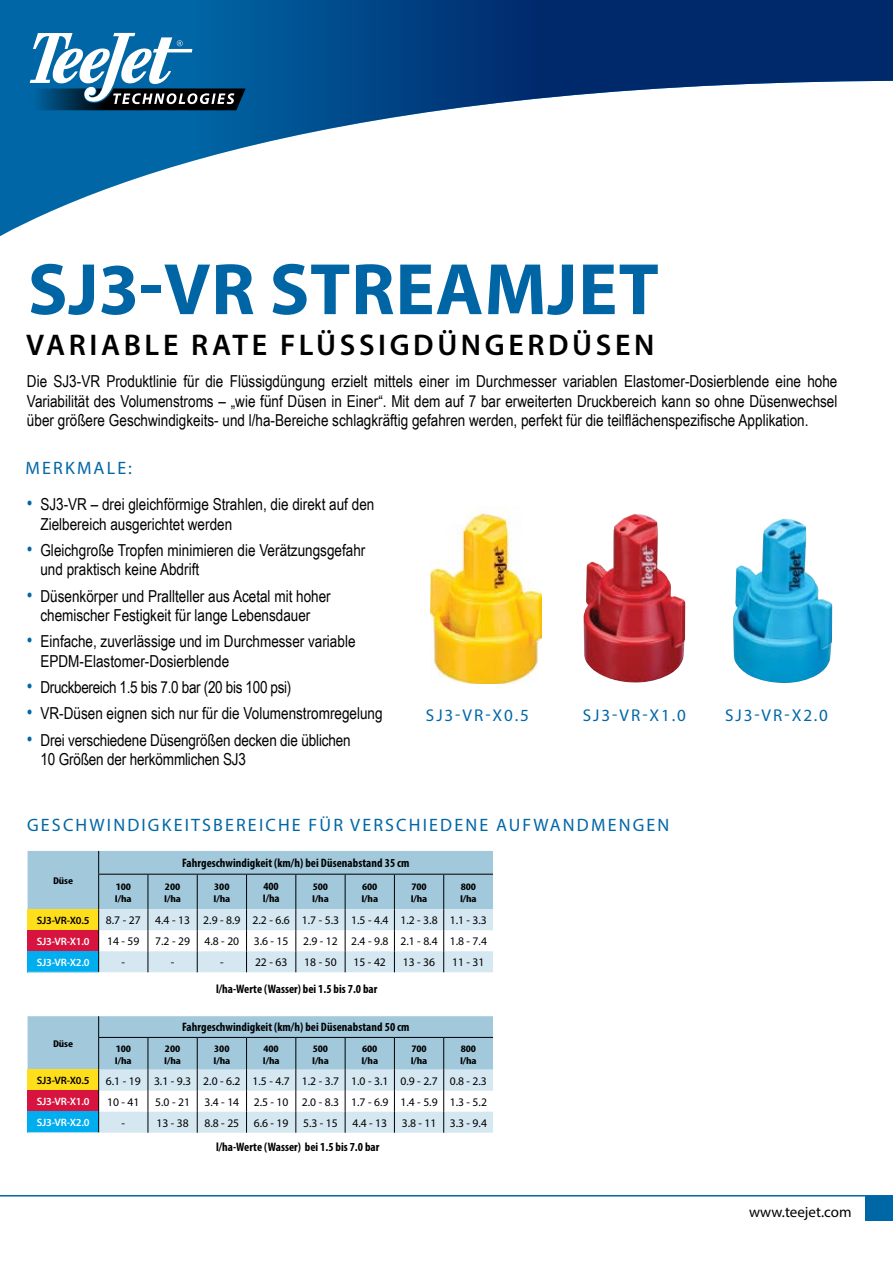
<style>
.page{position:relative;width:893px;height:1263px;background:#fff}
.page>*{position:absolute;margin:0;border:0;box-sizing:border-box;transform-origin:0 0}
.t1{font:700 73.5px "Myriad Pro";letter-spacing:.01em;color:#0065a4}
.t2{font:600 30px "Myriad Pro";letter-spacing:.12em;color:#000}
.t3{font:18px "Myriad Pro";letter-spacing:.12em;color:#0067a6}
.t4{font:17.1px "Myriad Pro";letter-spacing:.115em;color:#0067a6}
.t5{font:16.5px/19.5px "Arial Narrow";color:#000}
.t6{font:16.5px "Arial Narrow";letter-spacing:-.02em;color:#000}
.t7{font:15px "Myriad Pro";color:#000}
.t8{font:700 condensed 12.3px "Myriad Pro";letter-spacing:.005em;color:#000101}
.t9{font:700 condensed 12.3px "Myriad Pro";color:#000}
.t10{font:11.7px "Myriad Pro";color:#000}
.t11{font:700 condensed 10.95px/12px "Myriad Pro";color:#000101;scale:1.1 1}
.t12{font:600 10.65px "Myriad Pro";letter-spacing:-.02em;color:#fff}
.t13{font:600 10.65px "Myriad Pro";letter-spacing:-.02em;color:#000}
.t14{font:700 condensed 9.9px/12px "Myriad Pro";letter-spacing:-.01em;color:#000101;scale:1.22 1}
.s1{font-size:19.5px;color:#0067a6}
</style>
<div class="page">
<svg style="left:0;top:0;width:893px;height:236px"></svg>
<svg style="left:29px;top:33px;width:217px;height:77px"></svg>
<div style="left:865px;top:1196px;width:28px;height:24px;background:#0067a6"></div>
<hr style="left:0;top:1195px;width:893px;height:1px;background:#0067a6">
<img style="left:583px;top:514px;width:102px;height:169px">
<img style="left:733px;top:519px;width:99px;height:164px">
<img style="left:430px;top:509px;width:111px;height:174px">
<hr style="left:28px;top:972px;width:71px;height:1px;background:#d5e7f0">
<svg style="left:28px;top:851px;width:465px;height:121px;background:#b9cfd9"></svg>
<svg style="left:28px;top:1016px;width:465px;height:117px;background:#bbd0d9"></svg>
<h1 class="t1" style="left:28px;top:241px;width:632px">SJ3-VR STREAMJET</h1>
<h2 class="t2" style="left:26px;top:326px;width:630px">VARIABLE RATE FLÜSSIGDÜNGERDÜSEN</h2>
<p class="t5" style="left:27px;top:371px;width:812px;text-align:justify">Die SJ3-VR Produktlinie für die Flüssigdüngung erzielt mittels einer im Durchmesser variablen Elastomer-Dosierblende eine hohe Variabilität des Volumenstroms – „wie fünf Düsen in Einer“. Mit dem auf 7 bar erweiterten Druckbereich kann so ohne Düsenwechsel über größere Geschwindigkeits- und l/ha-Bereiche schlagkräftig gefahren werden, perfekt für die teilflächenspezifische Applikation.</p>
<p class="t3" style="left:26px;top:457px;width:108px">MERKMALE:</p>
<p class="t5" style="left:40px;top:494px;width:335px;text-indent:-13px"><span class="s1">•</span> SJ3-VR – drei gleichförmige Strahlen, die direkt auf den<br>Zielbereich ausgerichtet werden</p>
<p class="t5" style="left:40px;top:540px;width:326px;text-indent:-14px"><span class="s1">•</span> Gleichgroße Tropfen minimieren die Verätzungsgefahr und praktisch keine Abdrift</p>
<p class="t5" style="left:27px;top:585px;width:305px;text-align:center"><span class="s1">•</span> Düsenkörper und Prallteller aus Acetal mit hoher chemischer Festigkeit für lange Lebensdauer</p>
<p class="t5" style="left:40px;top:631px;width:317px;text-indent:-14px"><span class="s1">•</span> Einfache, zuverlässige und im Durchmesser variable<br>EPDM-Elastomer-Dosierblende</p>
<p class="t6" style="left:27px;top:675px;width:266px"><span class="s1">•</span> Druckbereich 1.5 bis 7.0 bar (20 bis 100 psi)</p>
<p class="t5" style="left:27px;top:703px;width:357px"><span class="s1">•</span> VR-Düsen eignen sich nur für die Volumenstromregelung</p>
<p class="t5" style="left:40px;top:729px;width:312px;text-indent:-13px"><span class="s1">•</span> Drei verschiedene Düsengrößen decken die üblichen<br>10 Größen der herkömmlichen SJ3</p>
<p class="t4" style="left:426px;top:704px;width:104px">SJ3-VR-X0.5</p>
<p class="t4" style="left:583px;top:704px;width:104px">SJ3-VR-X1.0</p>
<p class="t4" style="left:725px;top:704px;width:104px">SJ3-VR-X2.0</p>
<p class="t3" style="left:27px;top:813px;width:644px">GESCHWINDIGKEITSBEREICHE FÜR VERSCHIEDENE AUFWANDMENGEN</p>
<p class="t14" style="left:53px;top:875px;width:18px">Düse</p>
<p class="t8" style="left:182px;top:855px;width:229px">Fahrgeschwindigkeit (km/h) bei Düsenabstand 35 cm</p>
<p class="t14" style="left:115px;top:880px;width:15px">100<br>I/ha</p>
<p class="t14" style="left:164px;top:880px;width:15px">200<br>I/ha</p>
<p class="t14" style="left:214px;top:880px;width:15px">300<br>I/ha</p>
<p class="t11" style="left:263px;top:880px;width:17px">400<br>I/ha</p>
<p class="t14" style="left:312px;top:880px;width:15px">500<br>I/ha</p>
<p class="t14" style="left:361px;top:880px;width:15px">600<br>I/ha</p>
<p class="t14" style="left:411px;top:880px;width:15px">700<br>I/ha</p>
<p class="t14" style="left:460px;top:880px;width:15px">800<br>I/ha</p>
<p class="t13" style="left:37px;top:913px;width:54px">SJ3-VR-X0.5</p>
<p class="t10" style="left:106px;top:913px;width:36px">8.7 - 27</p>
<p class="t10" style="left:155px;top:913px;width:333px">4.4 - 13 2.9 - 8.9 2.2 - 6.6 1.7 - 5.3 1.5 - 4.4 1.2 - 3.8 1.1 - 3.3</p>
<p class="t12" style="left:37px;top:934px;width:54px">SJ3-VR-X1.0</p>
<p class="t10" style="left:107px;top:934px;width:34px">14 - 59</p>
<p class="t10" style="left:155px;top:934px;width:86px">7.2 - 29 4.8 - 20</p>
<p class="t10" style="left:254px;top:934px;width:36px">3.6 - 15</p>
<p class="t10" style="left:303px;top:934px;width:185px">2.9 - 12 2.4 - 9.8 2.1 - 8.4 1.8 - 7.4</p>
<p class="t12" style="left:37px;top:955px;width:54px">SJ3-VR-X2.0</p>
<p class="t10" style="left:122px;top:955px;width:5px">-</p>
<p class="t10" style="left:171px;top:955px;width:5px">-</p>
<p class="t10" style="left:220px;top:955px;width:5px">-</p>
<p class="t10" style="left:255px;top:955px;width:34px">22 - 63</p>
<p class="t10" style="left:304px;top:955px;width:34px">18 - 50</p>
<p class="t10" style="left:354px;top:955px;width:34px">15 - 42</p>
<p class="t10" style="left:403px;top:955px;width:34px">13 - 36</p>
<p class="t10" style="left:452px;top:955px;width:34px">11 - 31</p>
<p class="t9" style="left:216px;top:981px;width:163px">l/ha-Werte (Wasser) bei 1.5 bis 7.0 bar</p>
<p class="t14" style="left:53px;top:1037px;width:18px">Düse</p>
<p class="t8" style="left:182px;top:1020px;width:229px">Fahrgeschwindigkeit (km/h) bei Düsenabstand 50 cm</p>
<p class="t14" style="left:115px;top:1042px;width:15px">100<br>I/ha</p>
<p class="t14" style="left:164px;top:1042px;width:15px">200<br>I/ha</p>
<p class="t14" style="left:214px;top:1042px;width:15px">300<br>I/ha</p>
<p class="t14" style="left:263px;top:1042px;width:15px">400<br>I/ha</p>
<p class="t14" style="left:312px;top:1042px;width:15px">500<br>I/ha</p>
<p class="t14" style="left:361px;top:1042px;width:15px">600<br>I/ha</p>
<p class="t14" style="left:411px;top:1042px;width:15px">700<br>I/ha</p>
<p class="t14" style="left:460px;top:1042px;width:15px">800<br>I/ha</p>
<p class="t13" style="left:37px;top:1074px;width:54px">SJ3-VR-X0.5</p>
<p class="t10" style="left:106px;top:1073px;width:382px">6.1 - 19 3.1 - 9.3 2.0 - 6.2 1.5 - 4.7 1.2 - 3.7 1.0 - 3.1 0.9 - 2.7 0.8 - 2.3</p>
<p class="t12" style="left:37px;top:1095px;width:54px">SJ3-VR-X1.0</p>
<p class="t10" style="left:107px;top:1094px;width:34px">10 - 41</p>
<p class="t10" style="left:155px;top:1094px;width:36px">5.0 - 21</p>
<p class="t10" style="left:205px;top:1094px;width:284px">3.4 - 14 2.5 - 10 2.0 - 8.3 1.7 - 6.9 1.4 - 5.9 1.3 - 5.2</p>
<p class="t12" style="left:37px;top:1116px;width:54px">SJ3-VR-X2.0</p>
<p class="t10" style="left:122px;top:1115px;width:5px">-</p>
<p class="t10" style="left:156px;top:1115px;width:34px">13 - 38</p>
<p class="t10" style="left:205px;top:1115px;width:36px">8.8 - 25</p>
<p class="t10" style="left:254px;top:1115px;width:36px">6.6 - 19</p>
<p class="t10" style="left:303px;top:1115px;width:86px">5.3 - 15 4.4 - 13</p>
<p class="t10" style="left:402px;top:1115px;width:87px">3.8 - 11 3.3 - 9.4</p>
<p class="t9" style="left:216px;top:1139px;width:165px">l/ha-Werte (Wasser) bei 1.5 bis 7.0 bar</p>
<p class="t7" style="left:749px;top:1202px;width:104px">www.teejet.com</p>
</div>
